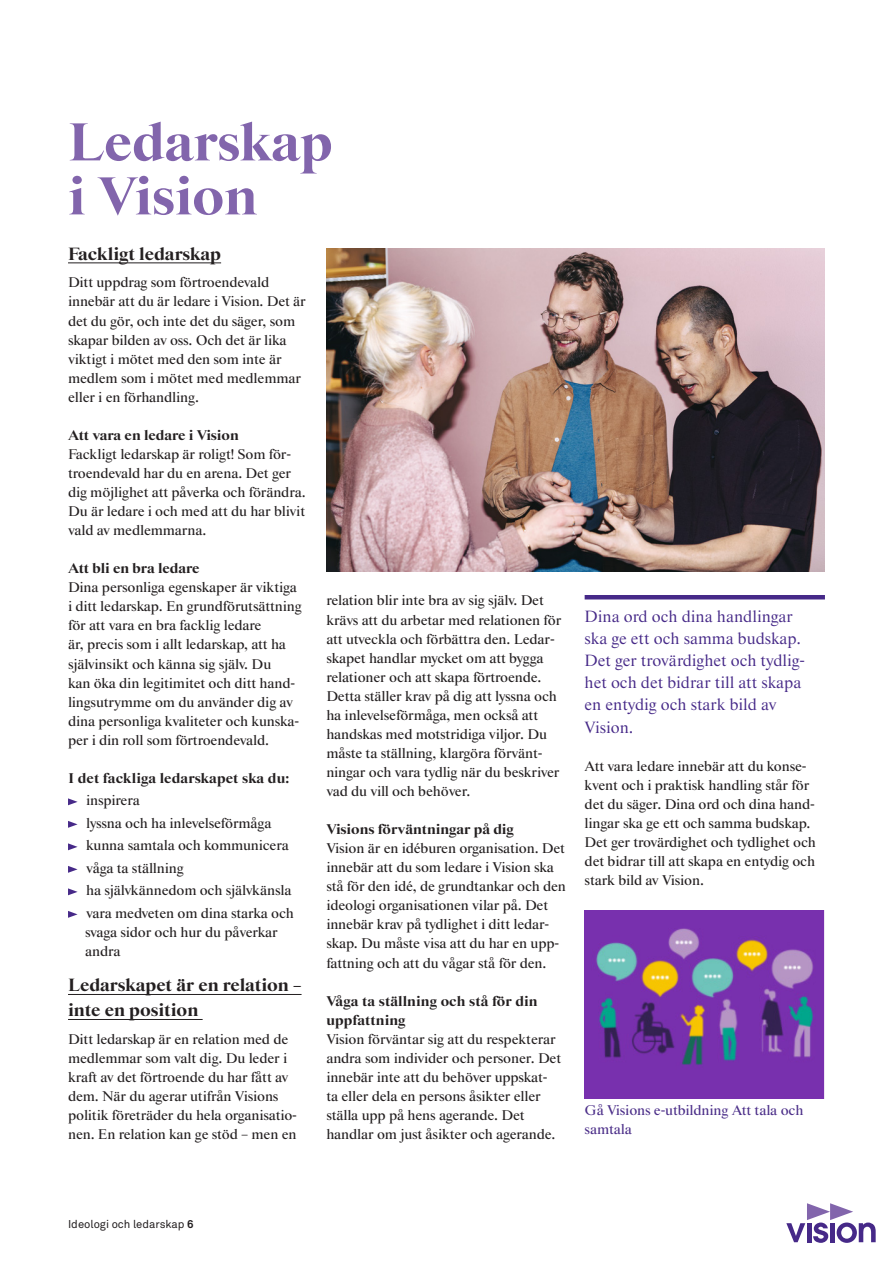
<style>
.page{position:relative;width:893px;height:1263px;background:#fff}
.page>*{position:absolute;margin:0;border:0;box-sizing:border-box;transform-origin:0 0}
.Rubrik_Starling_36{font:800 54px "Starling";color:#8265ac}
.mellanrubrik{font:800 18px "Starling";color:#231f20}
.Citat_Tipstext_Lila{font:16.5px/22.2px "Starling";color:#462988}
.Brödtext{font:16.5px "Starling";color:#462988}
.Brödtext-2{font:14.25px/19px "Starling";letter-spacing:-.01em;color:#231f20}
.Underrubrik{font:800 14.25px "Starling";color:#231f20}
.Brödtext_indrag_punk{font:14.25px/19px "Starling";letter-spacing:-.01em;color:#231f20}
.Brödtext-3{font:14.25px/19px "Starling";letter-spacing:-.01em;color:#4c2f89}
.t1{font:11.25px "Akkurat";color:#231f20}
.s1{font-weight:700}
</style>
<div class="page">
<svg style="left:786px;top:1203px;width:90px;height:40px"></svg>
<hr style="left:68px;top:262px;width:153px;height:1px;background:#231f20">
<hr style="left:68px;top:994px;width:234px;height:1px;background:#231f20">
<hr style="left:68px;top:1019px;width:135px;height:1px;background:#231f20">
<svg style="left:68px;top:798px;width:10px;height:7px"></svg>
<svg style="left:68px;top:821px;width:10px;height:7px"></svg>
<svg style="left:68px;top:843px;width:10px;height:7px"></svg>
<svg style="left:68px;top:866px;width:10px;height:7px"></svg>
<svg style="left:68px;top:888px;width:10px;height:7px"></svg>
<svg style="left:68px;top:911px;width:10px;height:7px"></svg>
<hr style="left:585px;top:595px;width:240px;height:4px;background:#462988">
<img style="left:326px;top:249px;width:499px;height:322px">
<img style="left:585px;top:910px;width:240px;height:188px">
<p class="Rubrik_Starling_36" style="left:68px;top:110px;width:266px">Ledarskap</p>
<p class="Rubrik_Starling_36" style="left:68px;top:164px;width:191px">i Vision</p>
<p class="mellanrubrik" style="left:68px;top:243px;width:155px">Fackligt ledarskap</p>
<p class="Brödtext-2" style="left:68px;top:273px;width:239px">Ditt uppdrag som förtroendevald innebär att du är ledare i Vision. Det är det du gör, och inte det du säger, som skapar bilden av oss. Och det är lika viktigt i mötet med den som inte är</p>
<p class="Brödtext-2" style="left:68px;top:369px;width:235px">medlem som i mötet med medlemmar</p>
<p class="Brödtext-2" style="left:68px;top:388px;width:132px">eller i en förhandling.</p>
<p class="Underrubrik" style="left:68px;top:427px;width:172px">Att vara en ledare i Vision</p>
<p class="Brödtext-2" style="left:68px;top:445px;width:239px">Fackligt ledarskap är roligt! Som för&shy;troendevald har du en arena. Det ger dig möjlighet att påverka och förändra.<br>Du är ledare i och med att du har blivit vald av medlemmarna.</p>
<p class="Underrubrik" style="left:68px;top:560px;width:133px">Att bli en bra ledare</p>
<p class="Brödtext-2" style="left:68px;top:578px;width:230px">Dina personliga egenskaper är viktiga</p>
<p class="Brödtext-2" style="left:68px;top:597px;width:235px">i ditt ledarskap. En grundförutsättning</p>
<p class="Brödtext-2" style="left:68px;top:616px;width:195px">för att vara en bra facklig ledare</p>
<p class="Brödtext-2" style="left:68px;top:635px;width:220px">är, precis som i allt ledarskap, att ha</p>
<p class="Brödtext-2" style="left:68px;top:654px;width:205px">självinsikt och känna sig själv. Du</p>
<p class="Brödtext-2" style="left:68px;top:674px;width:229px">kan öka din legitimitet och ditt hand&shy;lingsutrymme om du använder dig av</p>
<p class="Brödtext-2" style="left:68px;top:712px;width:233px">dina personliga kvaliteter och kunska&shy;per i din roll som förtroendevald.</p>
<p class="Underrubrik" style="left:68px;top:769px;width:223px">I det fackliga ledarskapet ska du:</p>
<p class="Brödtext-2" style="left:86px;top:791px;width:55px">inspirera</p>
<p class="Brödtext-2" style="left:86px;top:814px;width:187px">lyssna och ha inlevelseförmåga</p>
<p class="Brödtext-2" style="left:86px;top:836px;width:204px">kunna samtala och kommunicera</p>
<p class="Brödtext-2" style="left:86px;top:859px;width:99px">våga ta ställning</p>
<p class="Brödtext-2" style="left:86px;top:881px;width:207px">ha självkännedom och självkänsla</p>
<p class="Brödtext_indrag_punk" style="left:85px;top:904px;width:210px">vara medveten om dina starka och svaga sidor och hur du påverkar andra</p>
<p class="mellanrubrik" style="left:68px;top:975px;width:235px">Ledarskapet är en relation –</p>
<p class="mellanrubrik" style="left:68px;top:1000px;width:132px">inte en position</p>
<p class="Brödtext-2" style="left:68px;top:1030px;width:230px">Ditt ledarskap är en relation med de medlemmar som valt dig. Du leder i kraft av det förtroende du har fått av dem. När du agerar utifrån Visions politik företräder du hela organisatio&shy;nen. En relation kan ge stöd – men en</p>
<p class="Brödtext-2" style="left:326px;top:591px;width:237px">relation blir inte bra av sig själv. Det krävs att du arbetar med relationen för att utveckla och förbättra den. Ledar&shy;skapet handlar mycket om att bygga relationer och att skapa förtroende.<br>Detta ställer krav på dig att lyssna och ha inlevelseförmåga, men också att handskas med motstridiga viljor. Du måste ta ställning, klargöra förvänt&shy;ningar och vara tydlig när du beskriver vad du vill och behöver.</p>
<p class="Underrubrik" style="left:326px;top:821px;width:189px">Visions förväntningar på dig</p>
<p class="Brödtext-2" style="left:326px;top:839px;width:240px">Vision är en idéburen organisation. Det</p>
<p class="Brödtext-2" style="left:326px;top:858px;width:229px">innebär att du som ledare i Vision ska</p>
<p class="Brödtext-2" style="left:326px;top:877px;width:241px">stå för den idé, de grundtankar och den</p>
<p class="Brödtext-2" style="left:326px;top:896px;width:223px">ideologi organisationen vilar på. Det</p>
<p class="Brödtext-2" style="left:326px;top:915px;width:234px">innebär krav på tydlighet i ditt ledar&shy;skap. Du måste visa att du har en upp&shy;fattning och att du vågar stå för den.</p>
<p class="Underrubrik" style="left:326px;top:992px;width:213px">Våga ta ställning och stå för din</p>
<p class="Underrubrik" style="left:326px;top:1011px;width:81px">uppfattning</p>
<p class="Brödtext-2" style="left:326px;top:1030px;width:236px">Vision förväntar sig att du respekterar andra som individer och personer. Det innebär inte att du behöver uppskat&shy;ta eller dela en persons åsikter eller ställa upp på hens agerande. Det handlar om just åsikter och agerande.</p>
<p class="Brödtext" style="left:585px;top:607px;width:210px">Dina ord och dina handlingar</p>
<p class="Citat_Tipstext_Lila" style="left:585px;top:628px;width:218px">ska ge ett och samma budskap.</p>
<p class="Citat_Tipstext_Lila" style="left:585px;top:650px;width:222px">Det ger trovärdighet och tydlig&shy;het och det bidrar till att skapa</p>
<p class="Citat_Tipstext_Lila" style="left:585px;top:694px;width:193px">en entydig och stark bild av</p>
<p class="Brödtext" style="left:585px;top:718px;width:50px">Vision.</p>
<p class="Brödtext-2" style="left:585px;top:757px;width:226px">Att vara ledare innebär att du konse&shy;kvent och i praktisk handling står för</p>
<p class="Brödtext-2" style="left:585px;top:795px;width:232px">det du säger. Dina ord och dina hand&shy;lingar ska ge ett och samma budskap.</p>
<p class="Brödtext-2" style="left:585px;top:833px;width:233px">Det ger trovärdighet och tydlighet och</p>
<p class="Brödtext-2" style="left:585px;top:852px;width:232px">det bidrar till att skapa en entydig och</p>
<p class="Brödtext-2" style="left:585px;top:871px;width:121px">stark bild av Vision.</p>
<p class="Brödtext-3" style="left:585px;top:1101px;width:220px">Gå Visions e-utbildning Att tala och samtala</p>
<p class="t1" style="left:68px;top:1217px;width:127px">Ideologi och ledarskap <span class="s1">6</span></p>
</div>
